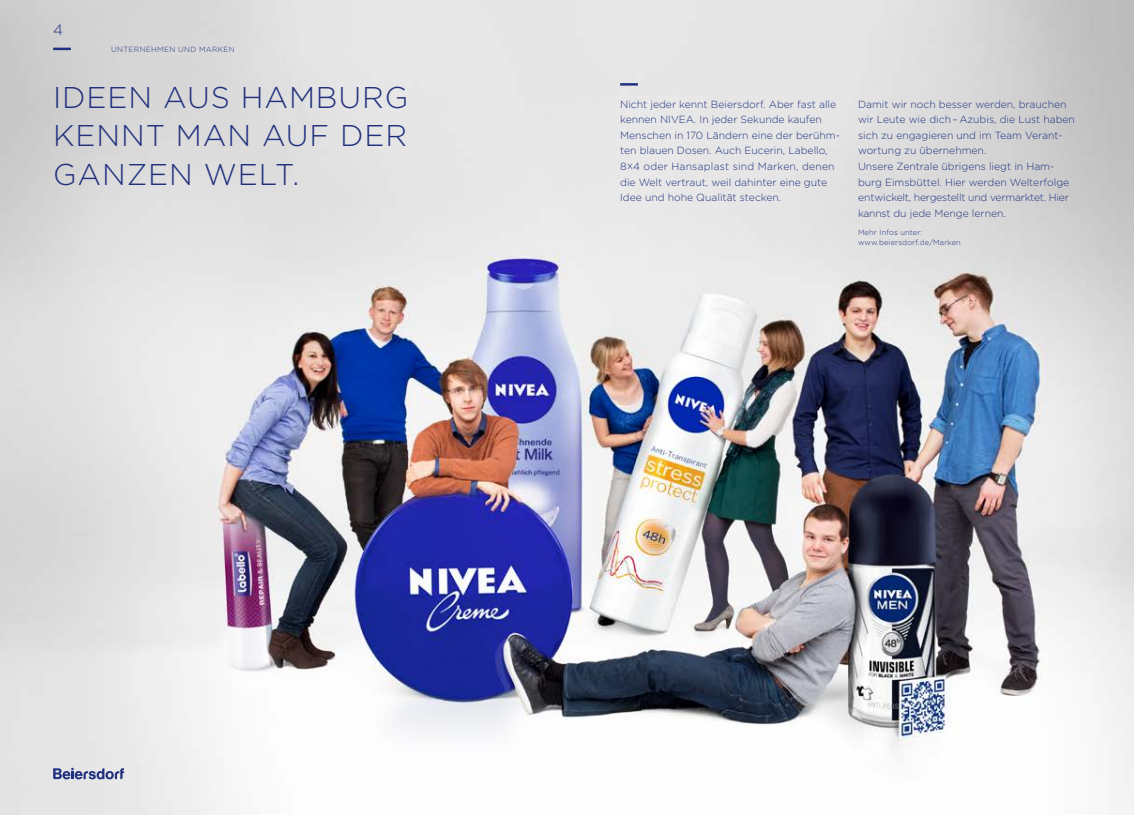
<style>
.page{position:relative;width:1134px;height:815px;background:#fff}
.page>*{position:absolute;margin:0;border:0;box-sizing:border-box;transform-origin:0 0}
.t1{font:300 30px/38.8px "Gotham";letter-spacing:.03em;color:#22317f;text-align:justify}
.t2{font:300 15px "Gotham";color:#22317f}
.t3{font:300 10.38px/15.6px "Gotham";color:#22317f}
.t4{font:300 7.5px/10px "Gotham";letter-spacing:.02em;color:#22317f}
.t5{font:300 7.5px "Gotham";letter-spacing:.04em;color:#22317f}
</style>
<div class="page">
<img style="left:0;top:0;width:1134px;height:815px">
<hr style="left:620px;top:83px;width:18px;height:3px;background:#22317f">
<svg style="left:53px;top:48px;width:18px;height:2px"></svg>
<svg style="left:53px;top:768px;width:71px;height:11px"></svg>
<h2 class="t2" style="left:53px;top:20px;width:11px">4</h2>
<p class="t5" style="left:111px;top:45px;width:125px">UNTERNEHMEN UND MARKEN</p>
<h1 class="t1" style="left:53px;top:77px;width:357px">IDEEN AUS HAMBURG KENNT MAN AUF DER GANZEN WELT.</h1>
<p class="t3" style="left:620px;top:96px;width:221px">Nicht jeder kennt Beiersdorf. Aber fast alle kennen NIVEA. In jeder Sekunde kaufen Menschen in 170 Ländern eine der berühm&shy;ten blauen Dosen. Auch Eucerin, Labello, 8x4 oder Hansaplast sind Marken, denen die Welt vertraut, weil dahinter eine gute Idee und hohe Qualität stecken.</p>
<p class="t3" style="left:858px;top:96px;width:218px">Damit wir noch besser werden, brauchen wir Leute wie dich – Azubis, die Lust haben sich zu engagieren und im Team Verant&shy;wortung zu übernehmen.<br>Unsere Zentrale übrigens liegt in Ham&shy;burg Eimsbüttel. Hier werden Welterfolge entwickelt, hergestellt und vermarktet. Hier kannst du jede Menge lernen.</p>
<p class="t4" style="left:858px;top:227px;width:104px">Mehr Infos unter: www.beiersdorf.de/Marken</p>
</div>
